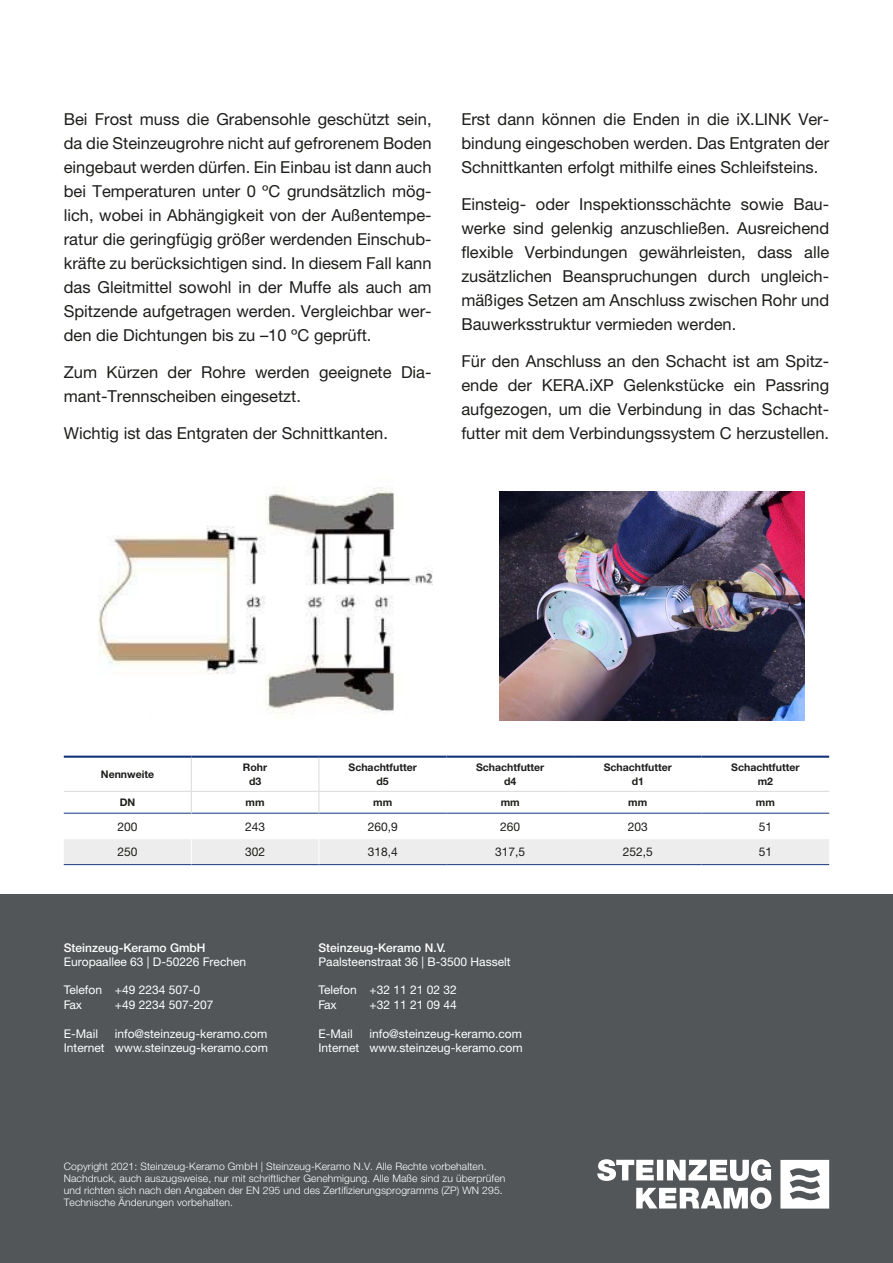
<style>
.page{position:relative;width:893px;height:1263px;background:#fff}
.page>*{position:absolute;margin:0;border:0;box-sizing:border-box;transform-origin:0 0}
.t1{font:16.5px/24px "Helvetica Neue LT Pro";color:#1d1d1b;text-align:justify}
.t2{font:12px/14.4px "Helvetica Neue LT Pro";color:#fff}
.t3{font:12px "Helvetica Neue LT Pro";color:#1d1d1b}
.t4{font:500 12px "Helvetica Neue LT Pro";color:#fff}
.t5{font:700 10.5px/13.5px "Helvetica Neue LT Pro";color:#1d1d1b;text-align:center}
.t6{font:300 10.35px/12px "Helvetica Neue LT Pro";letter-spacing:.01em;color:#fff}
</style>
<div class="page">
<img style="left:98px;top:487px;width:335px;height:227px">
<div style="left:0;top:894px;width:893px;height:369px;background:#525658"></div>
<svg style="left:597px;top:1159px;width:174px;height:50px"></svg>
<svg style="left:780px;top:1160px;width:49px;height:48px"></svg>
<img style="left:499px;top:492px;width:306px;height:228px">
<hr style="left:64px;top:756px;width:127px;height:2px;background:#15357b">
<hr style="left:191px;top:756px;width:128px;height:2px;background:#15357b">
<hr style="left:319px;top:756px;width:127px;height:2px;background:#15357b">
<hr style="left:446px;top:756px;width:128px;height:2px;background:#15357b">
<hr style="left:574px;top:756px;width:128px;height:2px;background:#15357b">
<hr style="left:702px;top:756px;width:127px;height:2px;background:#15357b">
<hr style="left:64px;top:791px;width:127px;height:1px;background:#dadada">
<hr style="left:191px;top:791px;width:128px;height:1px;background:#dadada">
<hr style="left:319px;top:791px;width:127px;height:1px;background:#dadada">
<hr style="left:446px;top:791px;width:128px;height:1px;background:#dadada">
<hr style="left:574px;top:791px;width:128px;height:1px;background:#dadada">
<hr style="left:702px;top:791px;width:127px;height:1px;background:#dadada">
<hr style="left:191px;top:758px;width:1px;height:33px;background:#dadada">
<hr style="left:318px;top:758px;width:1px;height:33px;background:#dadada">
<svg style="left:64px;top:792px;width:765px;height:73px"></svg>
<p class="t1" style="left:64px;top:107px;width:369px">Bei Frost muss die Grabensohle geschützt sein, da die Steinzeugrohre nicht auf gefrorenem Boden eingebaut werden dürfen. Ein Einbau ist dann auch bei Temperaturen unter 0 ºC grundsätzlich mög&shy;lich, wobei in Abhängigkeit von der Außentempe&shy;ratur die geringfügig größer werdenden Einschub&shy;kräfte zu berücksichtigen sind. In diesem Fall kann das Gleitmittel sowohl in der Muffe als auch am Spitzende aufgetragen werden. Vergleichbar wer&shy;den die Dichtungen bis zu –10 ºC geprüft.</p>
<p class="t1" style="left:64px;top:360px;width:369px">Zum Kürzen der Rohre werden geeignete Dia&shy;mant-Trennscheiben eingesetzt.</p>
<p class="t1" style="left:64px;top:420px;width:326px">Wichtig ist das Entgraten der Schnittkanten.</p>
<p class="t1" style="left:461px;top:107px;width:369px">Erst dann können die Enden in die iX.LINK Ver&shy;bindung eingeschoben werden. Das Entgraten der Schnittkanten erfolgt mithilfe eines Schleifsteins.</p>
<p class="t1" style="left:461px;top:192px;width:369px">Einsteig- oder Inspektionsschächte sowie Bau&shy;werke sind gelenkig anzuschließen. Ausreichend flexible Verbindungen gewährleisten, dass alle zusätzlichen Beanspruchungen durch ungleich&shy;mäßiges Setzen am Anschluss zwischen Rohr und Bauwerksstruktur vermieden werden.</p>
<p class="t1" style="left:461px;top:348px;width:369px">Für den Anschluss an den Schacht ist am Spitz&shy;ende der KERA.iXP Gelenkstücke ein Passring aufgezogen, um die Verbindung in das Schacht&shy;futter mit dem Verbindungssystem C herzustellen.</p>
<p class="t5" style="left:101px;top:767px;width:55px">Nennweite</p>
<p class="t5" style="left:243px;top:760px;width:26px">Rohr d3</p>
<p class="t5" style="left:349px;top:760px;width:70px">Schachtfutter d5</p>
<p class="t5" style="left:476px;top:760px;width:70px">Schachtfutter d4</p>
<p class="t5" style="left:604px;top:760px;width:70px">Schachtfutter d1</p>
<p class="t5" style="left:731px;top:760px;width:70px">Schachtfutter m2</p>
<p class="t5" style="left:120px;top:795px;width:17px">DN</p>
<p class="t5" style="left:246px;top:795px;width:21px">mm</p>
<p class="t5" style="left:373px;top:795px;width:21px">mm</p>
<p class="t5" style="left:501px;top:795px;width:21px">mm</p>
<p class="t5" style="left:628px;top:795px;width:21px">mm</p>
<p class="t5" style="left:756px;top:795px;width:21px">mm</p>
<p class="t3" style="left:118px;top:819px;width:22px">200</p>
<p class="t3" style="left:245px;top:819px;width:22px">243</p>
<p class="t3" style="left:368px;top:819px;width:32px">260,9</p>
<p class="t3" style="left:500px;top:819px;width:22px">260</p>
<p class="t3" style="left:628px;top:819px;width:22px">203</p>
<p class="t3" style="left:759px;top:819px;width:15px">51</p>
<p class="t3" style="left:118px;top:845px;width:22px">250</p>
<p class="t3" style="left:245px;top:845px;width:22px">302</p>
<p class="t3" style="left:368px;top:845px;width:32px">318,4</p>
<p class="t3" style="left:495px;top:845px;width:32px">317,5</p>
<p class="t3" style="left:623px;top:845px;width:32px">252,5</p>
<p class="t3" style="left:759px;top:845px;width:15px">51</p>
<p class="t4" style="left:64px;top:940px;width:143px">Steinzeug-Keramo GmbH</p>
<p class="t2" style="left:64px;top:954px;width:184px">Europaallee 63 | D-50226 Frechen</p>
<p class="t2" style="left:64px;top:983px;width:138px">Telefon +49 2234 507-0<br>Fax</p>
<p class="t2" style="left:115px;top:997px;width:100px">+49 2234 507-207</p>
<p class="t4" style="left:318px;top:940px;width:129px">Steinzeug-Keramo N.V.</p>
<p class="t2" style="left:318px;top:954px;width:194px">Paalsteenstraat 36 | B-3500 Hasselt</p>
<p class="t2" style="left:318px;top:983px;width:140px">Telefon +32 11 21 02 32<br>Fax</p>
<p class="t2" style="left:370px;top:997px;width:89px">+32 11 21 09 44</p>
<p class="t2" style="left:64px;top:1026px;width:206px;text-align:right">info@steinzeug-keramo.com<br>Internet www.steinzeug-keramo.com</p>
<p class="t2" style="left:64px;top:1026px;width:36px">E-Mail</p>
<p class="t2" style="left:318px;top:1026px;width:206px;text-align:right">info@steinzeug-keramo.com<br>Internet www.steinzeug-keramo.com</p>
<p class="t2" style="left:318px;top:1026px;width:36px">E-Mail</p>
<p class="t6" style="left:64px;top:1160px;width:443px">Copyright 2021: Steinzeug-Keramo GmbH | Steinzeug-Keramo N.V. Alle Rechte vorbehalten.<br>Nachdruck, auch auszugsweise, nur mit schriftlicher Genehmigung. Alle Maße sind zu überprüfen und richten sich nach den Angaben der EN 295 und des Zertifizierungsprogramms (ZP) WN 295.<br>Technische Änderungen vorbehalten.</p>
</div>
